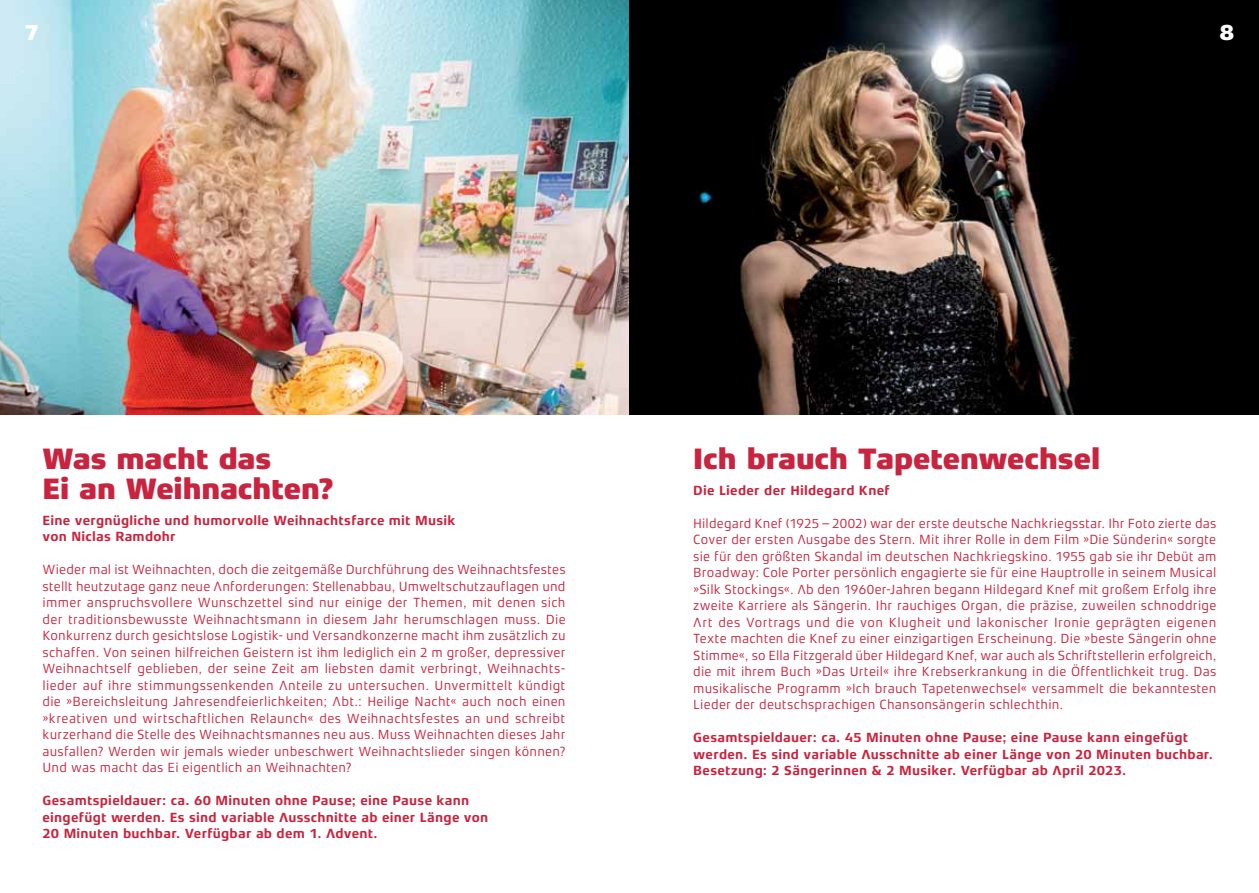
<style>
.page{position:relative;width:1259px;height:893px;background:#fff}
.page>*{position:absolute;margin:0;border:0;box-sizing:border-box;transform-origin:0 0}
.t1{font:800 30px/30px "Td A";color:#c9243f}
.t2{font:800 22.5px "Td A";color:#fff}
.t3{font:13.5px/16.5px "Td A";letter-spacing:.015em;color:#c9243f;text-align:justify}
.t4{font:700 13.5px/16.5px "Td A";letter-spacing:.02em;color:#c9243f}
</style>
<div class="page">
<img style="left:0;top:0;width:629px;height:415px">
<img style="left:629px;top:0;width:630px;height:415px">
<h2 class="t2" style="left:24px;top:20px;width:16px">7</h2>
<h2 class="t2" style="left:1219px;top:20px;width:16px">8</h2>
<h1 class="t1" style="left:43px;top:444px;width:292px">Was macht das<br>Ei an Weihnachten?</h1>
<p class="t4" style="left:43px;top:512px;width:414px">Eine vergnügliche und humorvolle Weihnachtsfarce mit Musik von Niclas Ramdohr</p>
<p class="t3" style="left:43px;top:561px;width:525px">Wieder mal ist Weihnachten, doch die zeitgemäße Durchführung des Weihnachtsfestes stellt heutzutage ganz neue Anforderungen: Stellenabbau, Umweltschutzauflagen und immer anspruchsvollere Wunschzettel sind nur einige der Themen, mit denen sich der traditionsbewusste Weihnachtsmann in diesem Jahr herumschlagen muss. Die Konkurrenz durch gesichtslose Logistik- und Versandkonzerne macht ihm zusätzlich zu schaffen. Von seinen hilfreichen Geistern ist ihm lediglich ein 2 m großer, depressiver Weihnachtself geblieben, der seine Zeit am liebsten damit verbringt, Weihnachts&shy;lieder auf ihre stimmungssenkenden Anteile zu untersuchen. Unvermittelt kündigt die »Bereichsleitung Jahresendfeierlichkeiten; Abt.: Heilige Nacht« auch noch einen »kreativen und wirtschaftlichen Relaunch« des Weihnachtsfestes an und schreibt kurzerhand die Stelle des Weihnachtsmannes neu aus. Muss Weihnachten dieses Jahr ausfallen? Werden wir jemals wieder unbeschwert Weihnachtslieder singen können?<br>Und was macht das Ei eigentlich an Weihnachten?</p>
<p class="t4" style="left:43px;top:792px;width:447px">Gesamtspieldauer: ca. 60 Minuten ohne Pause; eine Pause kann eingefügt werden. Es sind variable Ausschnitte ab einer Länge von<br>20 Minuten buchbar. Verfügbar ab dem 1. Advent.</p>
<h1 class="t1" style="left:693px;top:444px;width:408px">Ich brauch Tapetenwechsel</h1>
<p class="t4" style="left:693px;top:482px;width:198px">Die Lieder der Hildegard Knef</p>
<p class="t3" style="left:693px;top:515px;width:525px">Hildegard Knef (1925 – 2002) war der erste deutsche Nachkriegsstar. Ihr Foto zierte das Cover der ersten Ausgabe des Stern. Mit ihrer Rolle in dem Film »Die Sünderin« sorgte sie für den größten Skandal im deutschen Nachkriegskino. 1955 gab sie ihr Debüt am Broadway: Cole Porter persönlich engagierte sie für eine Hauptrolle in seinem Musical »Silk Stockings«. Ab den 1960er-Jahren begann Hildegard Knef mit großem Erfolg ihre zweite Karriere als Sängerin. Ihr rauchiges Organ, die präzise, zuweilen schnoddrige Art des Vortrags und die von Klugheit und lakonischer Ironie geprägten eigenen Texte machten die Knef zu einer einzigartigen Erscheinung. Die »beste Sängerin ohne Stimme«, so Ella Fitzgerald über Hildegard Knef, war auch als Schriftstellerin erfolgreich, die mit ihrem Buch »Das Urteil« ihre Krebserkrankung in die Öffentlichkeit trug. Das musikalische Programm »Ich brauch Tapetenwechsel« versammelt die bekanntesten Lieder der deutschsprachigen Chansonsängerin schlechthin.</p>
<p class="t4" style="left:693px;top:729px;width:521px">Gesamtspieldauer: ca. 45 Minuten ohne Pause; eine Pause kann eingefügt werden. Es sind variable Ausschnitte ab einer Länge von 20 Minuten buchbar.<br>Besetzung: 2 Sängerinnen &amp; 2 Musiker. Verfügbar ab April 2023.</p>
</div>
